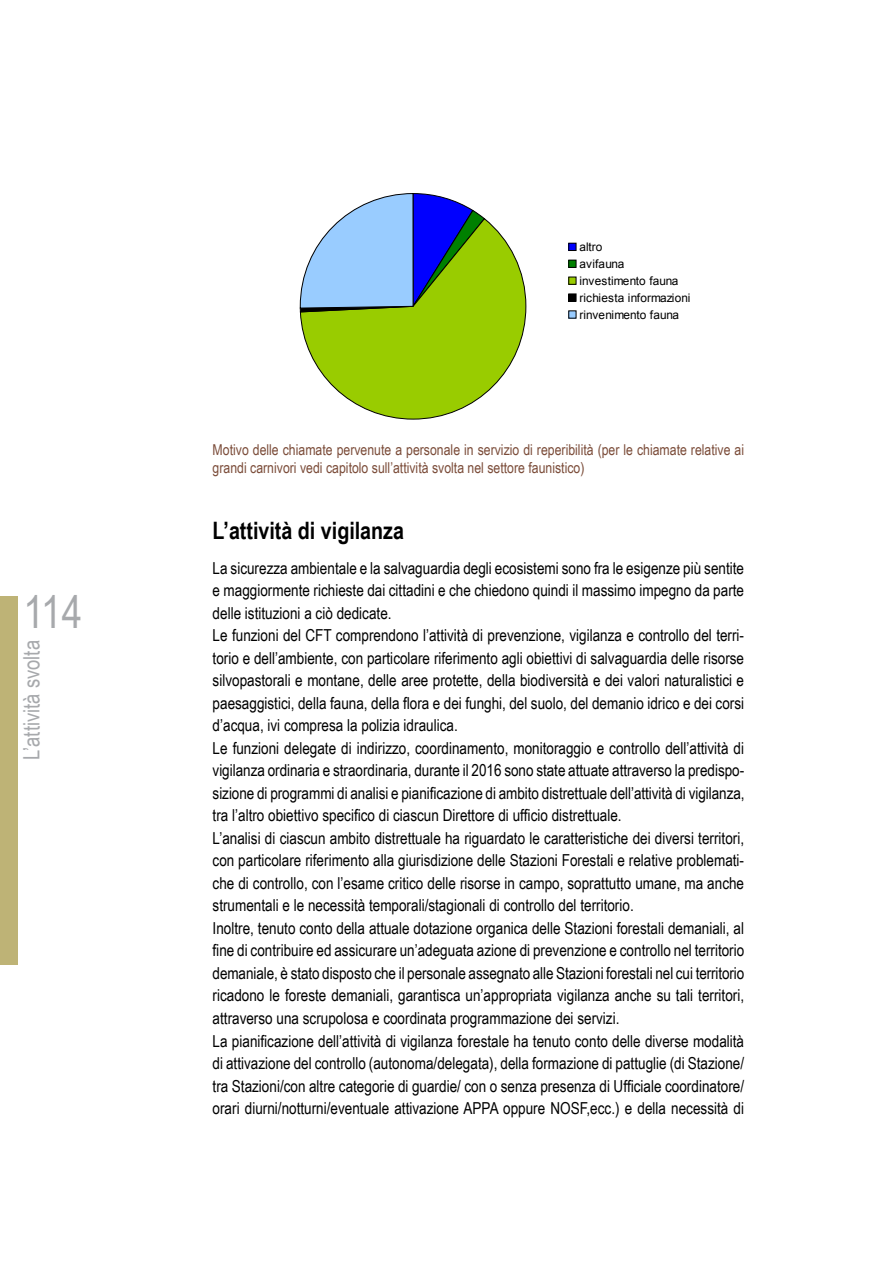
<style>
.page{position:relative;width:893px;height:1263px;background:#fff}
.page>*{position:absolute;margin:0;border:0;box-sizing:border-box;transform-origin:0 0}
.t1{font:45px "Arial Narrow";color:#a7a9ac}
.t2{font:700 24px "Arial Narrow";color:#000}
.t3{font:22.5px "Arial Narrow";color:#a7a9ac}
.t4{font:16.5px/22.5px "Arial Narrow";color:#000}
.t5{font:15px/18px "Arial Narrow";color:#7b4c39}
.t6{font:11.85px/17px "Arial";letter-spacing:.01em;color:#000}
</style>
<div class="page">
<div style="left:0;top:596px;width:18px;height:368px;background:#beb376"></div>
<svg style="left:300px;top:218px;width:226px;height:202px"></svg>
<svg style="left:300px;top:193px;width:185px;height:120px"></svg>
<div style="left:569px;top:243px;width:7px;height:7px;background:#00f"></div>
<div style="left:568px;top:243px;width:8px;height:8px;border:1px solid #000"></div>
<div style="left:569px;top:260px;width:7px;height:7px;background:#008000"></div>
<div style="left:568px;top:260px;width:8px;height:8px;border:1px solid #000"></div>
<div style="left:569px;top:277px;width:7px;height:7px;background:#9c0"></div>
<div style="left:568px;top:277px;width:8px;height:8px;border:1px solid #000"></div>
<div style="left:569px;top:294px;width:7px;height:7px;background:#000"></div>
<div style="left:568px;top:294px;width:8px;height:8px;border:1px solid #000"></div>
<div style="left:569px;top:311px;width:7px;height:7px;background:#9cf"></div>
<h1 class="t1" style="left:23px;top:579px;width:60px">114</h1>
<h3 class="t3" style="left:15px;top:760px;width:121px;rotate:-90deg">L’attività svolta</h3>
<p class="t6" style="left:579px;top:239px;width:112px">altro<br>avifauna investimento fauna richiesta informazioni rinvenimento fauna</p>
<p class="t5" style="left:213px;top:440px;width:533px">Motivo delle chiamate pervenute a personale in servizio di reperibilità (per le chiamate relative ai grandi carnivori vedi capitolo sull’attività svolta nel settore faunistico)</p>
<h2 class="t2" style="left:213px;top:512px;width:193px">L’attività di vigilanza</h2>
<p class="t4" style="left:213px;top:556px;width:533px">La sicurezza ambientale e la salvaguardia degli ecosistemi sono fra le esigenze più sentite e maggiormente richieste dai cittadini e che chiedono quindi il massimo impegno da parte delle istituzioni a ciò dedicate.<br>Le funzioni del CFT comprendono l’attività di prevenzione, vigilanza e controllo del terri&shy;torio e dell’ambiente, con particolare riferimento agli obiettivi di salvaguardia delle risorse silvopastorali e montane, delle aree protette, della biodiversità e dei valori naturalistici e paesaggistici, della fauna, della flora e dei funghi, del suolo, del demanio idrico e dei corsi d’acqua, ivi compresa la polizia idraulica.<br>Le funzioni delegate di indirizzo, coordinamento, monitoraggio e controllo dell’attività di vigilanza ordinaria e straordinaria, durante il 2016 sono state attuate attraverso la predispo&shy;sizione di programmi di analisi e pianificazione di ambito distrettuale dell’attività di vigilanza, tra l’altro obiettivo specifico di ciascun Direttore di ufficio distrettuale.<br>L’analisi di ciascun ambito distrettuale ha riguardato le caratteristiche dei diversi territori, con particolare riferimento alla giurisdizione delle Stazioni Forestali e relative problemati&shy;che di controllo, con l’esame critico delle risorse in campo, soprattutto umane, ma anche strumentali e le necessità temporali/stagionali di controllo del territorio.<br>Inoltre, tenuto conto della attuale dotazione organica delle Stazioni forestali demaniali, al fine di contribuire ed assicurare un’adeguata azione di prevenzione e controllo nel territorio demaniale, è stato disposto che il personale assegnato alle Stazioni forestali nel cui territorio ricadono le foreste demaniali, garantisca un’appropriata vigilanza anche su tali territori, attraverso una scrupolosa e coordinata programmazione dei servizi.<br>La pianificazione dell’attività di vigilanza forestale ha tenuto conto delle diverse modalità di attivazione del controllo (autonoma/delegata), della formazione di pattuglie (di Stazione/ tra Stazioni/con altre categorie di guardie/ con o senza presenza di Ufficiale coordinatore/ orari diurni/notturni/eventuale attivazione APPA oppure NOSF,ecc.) e della necessità di</p>
</div>
